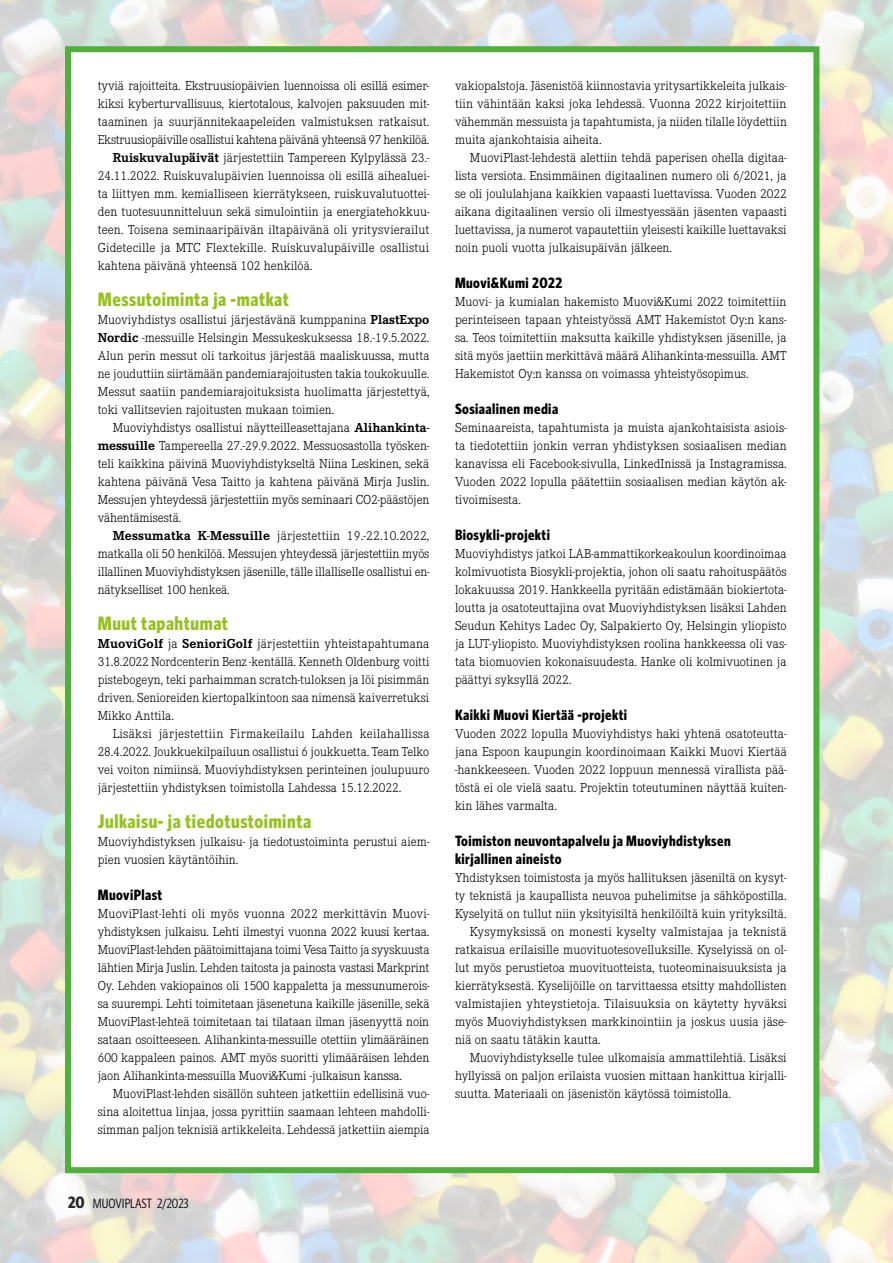
<style>
.page{position:relative;width:893px;height:1263px;background:#fff}
.page>*{position:absolute;margin:0;border:0;box-sizing:border-box;transform-origin:0 0}
.t1{font:700 19.5px "Whitney Condensed";letter-spacing:.03em;color:#95c11f}
.t2{font:700 15px/18px "Whitney Condensed";letter-spacing:.03em;color:#000}
.t3{font:300 13.5px/18px "Corporate E";color:#000;text-align:justify}
.t4{font:300 13.5px "Corporate E";letter-spacing:-.02em;color:#000}
.t5{font:13.5px "Whitney Condensed";color:#000}
.s1{font-weight:700}
.s2{font-weight:700;font-size:16.5px;color:#282827}
</style>
<div class="page">
<img style="left:0;top:0;width:893px;height:1263px">
<div style="left:65px;top:46px;width:754px;height:1127px;background:#fff;border:6px solid #51af3d"></div>
<p class="t3" style="left:98px;top:76px;width:333px">tyviä rajoitteita. Ekstruusiopäivien luennoissa oli esillä esimer-</p>
<p class="t3" style="left:98px;top:94px;width:333px">kiksi kyberturvallisuus, kiertotalous, kalvojen paksuuden mit-</p>
<p class="t3" style="left:98px;top:112px;width:333px">taaminen ja suurjännitekaapeleiden valmistuksen ratkaisut.</p>
<p class="t4" style="left:98px;top:131px;width:333px">Ekstruusiopäiville osallistui kahtena päivänä yhteensä 97 henkilöä.</p>
<p class="t3" style="left:113px;top:148px;width:318px"><span class="s1">Ruiskuvalupäivät</span> järjestettiin Tampereen Kylpylässä 23.-</p>
<p class="t3" style="left:98px;top:166px;width:333px">24.11.2022. Ruiskuvalupäivien luennoissa oli esillä aihealuei-</p>
<p class="t3" style="left:98px;top:184px;width:333px">ta liittyen mm. kemialliseen kierrätykseen, ruiskuvalutuottei-</p>
<p class="t3" style="left:98px;top:202px;width:333px">den tuotesuunnitteluun sekä simulointiin ja energiatehokkuu-</p>
<p class="t3" style="left:98px;top:220px;width:333px">teen. Toisena seminaaripäivän iltapäivänä oli yritysvierailut</p>
<p class="t3" style="left:98px;top:238px;width:333px">Gidetecille ja MTC Flextekille. Ruiskuvalupäiville osallistui</p>
<p class="t3" style="left:98px;top:256px;width:216px">kahtena päivänä yhteensä 102 henkilöä.</p>
<h1 class="t1" style="left:98px;top:288px;width:193px">Messutoiminta ja -matkat</h1>
<p class="t3" style="left:98px;top:310px;width:333px">Muoviyhdistys osallistui järjestävänä kumppanina <span class="s1">PlastExpo Nordic</span> -messuille Helsingin Messukeskuksessa 18.-19.5.2022.<br>Alun perin messut oli tarkoitus järjestää maaliskuussa, mutta ne jouduttiin siirtämään pandemiarajoitusten takia toukokuulle.<br>Messut saatiin pandemiarajoituksista huolimatta järjestettyä, toki vallitsevien rajoitusten mukaan toimien.</p>
<p class="t3" style="left:98px;top:418px;width:333px;text-indent:15px">Muoviyhdistys osallistui näytteilleasettajana <span class="s1">Alihankinta&shy;messuille</span> Tampereella 27.-29.9.2022. Messuosastolla työsken&shy;teli kaikkina päivinä Muoviyhdistykseltä Niina Leskinen, sekä kahtena päivänä Vesa Taitto ja kahtena päivänä Mirja Juslin.<br>Messujen yhteydessä järjestettiin myös seminaari CO2-päästöjen vähentämisestä.</p>
<p class="t3" style="left:98px;top:526px;width:333px;text-indent:15px"><span class="s1">Messumatka K-Messuille</span> järjestettiin 19.-22.10.2022, matkalla oli 50 henkilöä. Messujen yhteydessä järjestettiin myös illallinen Muoviyhdistyksen jäsenille, tälle illalliselle osallistui en&shy;nätykselliset 100 henkeä.</p>
<h1 class="t1" style="left:98px;top:612px;width:132px">Muut tapahtumat</h1>
<p class="t3" style="left:98px;top:634px;width:333px"><span class="s1">MuoviGolf</span> ja <span class="s1">SenioriGolf</span> järjestettiin yhteistapahtumana 31.8.2022 Nordcenterin Benz -kentällä. Kenneth Oldenburg voitti pistebogeyn, teki parhaimman scratch-tuloksen ja löi pisimmän driven. Senioreiden kiertopalkintoon saa nimensä kaiverretuksi Mikko Anttila.</p>
<p class="t3" style="left:98px;top:724px;width:333px;text-indent:15px">Lisäksi järjestettiin Firmakeilailu Lahden keilahallissa 28.4.2022. Joukkuekilpailuun osallistui 6 joukkuetta. Team Telko vei voiton nimiinsä. Muoviyhdistyksen perinteinen joulupuuro järjestettiin yhdistyksen toimistolla Lahdessa 15.12.2022.</p>
<h1 class="t1" style="left:98px;top:810px;width:215px">Julkaisu- ja tiedotustoiminta</h1>
<p class="t3" style="left:98px;top:832px;width:333px">Muoviyhdistyksen julkaisu- ja tiedotustoiminta perustui aiem&shy;pien vuosien käytäntöihin.</p>
<p class="t2" style="left:98px;top:886px;width:66px">MuoviPlast</p>
<p class="t3" style="left:98px;top:904px;width:333px">MuoviPlast-lehti oli myös vuonna 2022 merkittävin Muovi&shy;yhdistyksen julkaisu. Lehti ilmestyi vuonna 2022 kuusi kertaa.<br>MuoviPlast-lehden päätoimittajana toimi Vesa Taitto ja syyskuusta lähtien Mirja Juslin. Lehden taitosta ja painosta vastasi Markprint Oy. Lehden vakiopainos oli 1500 kappaletta ja messunumerois&shy;sa suurempi. Lehti toimitetaan jäsenetuna kaikille jäsenille, sekä MuoviPlast-lehteä toimitetaan tai tilataan ilman jäsenyyttä noin sataan osoitteeseen. Alihankinta-messuille otettiin ylimääräinen 600 kappaleen painos. AMT myös suoritti ylimääräisen lehden jaon Alihankinta-messuilla Muovi&amp;Kumi -julkaisun kanssa.</p>
<p class="t3" style="left:98px;top:1084px;width:333px;text-indent:15px">MuoviPlast-lehden sisällön suhteen jatkettiin edellisinä vuo&shy;sina aloitettua linjaa, jossa pyrittiin saamaan lehteen mahdolli&shy;simman paljon teknisiä artikkeleita. Lehdessä jatkettiin aiempia</p>
<p class="t5" style="left:68px;top:1195px;width:122px"><span class="s2">20</span> MUOVIPLAST 2/2023</p>
<p class="t3" style="left:455px;top:76px;width:333px">vakiopalstoja. Jäsenistöä kiinnostavia yritysartikkeleita julkais&shy;tiin vähintään kaksi joka lehdessä. Vuonna 2022 kirjoitettiin vähemmän messuista ja tapahtumista, ja niiden tilalle löydettiin muita ajankohtaisia aiheita.</p>
<p class="t3" style="left:455px;top:148px;width:333px;text-indent:15px">MuoviPlast-lehdestä alettiin tehdä paperisen ohella digitaa&shy;lista versiota. Ensimmäinen digitaalinen numero oli 6/2021, ja se oli joululahjana kaikkien vapaasti luettavissa. Vuoden 2022 aikana digitaalinen versio oli ilmestyessään jäsenten vapaasti luettavissa, ja numerot vapautettiin yleisesti kaikille luettavaksi noin puoli vuotta julkaisupäivän jälkeen.</p>
<p class="t2" style="left:455px;top:274px;width:109px">Muovi&amp;Kumi 2022</p>
<p class="t3" style="left:455px;top:292px;width:333px">Muovi- ja kumialan hakemisto Muovi&amp;Kumi 2022 toimitettiin perinteiseen tapaan yhteistyössä AMT Hakemistot Oy:n kans&shy;sa. Teos toimitettiin maksutta kaikille yhdistyksen jäsenille, ja sitä myös jaettiin merkittävä määrä Alihankinta-messuilla. AMT Hakemistot Oy:n kanssa on voimassa yhteistyösopimus.</p>
<p class="t2" style="left:455px;top:400px;width:105px">Sosiaalinen media</p>
<p class="t3" style="left:455px;top:418px;width:333px">Seminaareista, tapahtumista ja muista ajankohtaisista asiois&shy;ta tiedotettiin jonkin verran yhdistyksen sosiaalisen median kanavissa eli Facebook-sivulla, LinkedInissä ja Instagramissa.<br>Vuoden 2022 lopulla päätettiin sosiaalisen median käytön ak&shy;tivoimisesta.</p>
<p class="t2" style="left:455px;top:526px;width:96px">Biosykli-projekti</p>
<p class="t3" style="left:455px;top:544px;width:333px">Muoviyhdistys jatkoi LAB-ammattikorkeakoulun koordinoimaa kolmivuotista Biosykli-projektia, johon oli saatu rahoituspäätös lokakuussa 2019. Hankkeella pyritään edistämään biokiertota&shy;loutta ja osatoteuttajina ovat Muoviyhdistyksen lisäksi Lahden Seudun Kehitys Ladec Oy, Salpakierto Oy, Helsingin yliopisto ja LUT-yliopisto. Muoviyhdistyksen roolina hankkeessa oli vas&shy;tata biomuovien kokonaisuudesta. Hanke oli kolmivuotinen ja päättyi syksyllä 2022.</p>
<p class="t2" style="left:455px;top:706px;width:174px">Kaikki Muovi Kiertää -projekti</p>
<p class="t3" style="left:455px;top:724px;width:333px">Vuoden 2022 lopulla Muoviyhdistys haki yhtenä osatoteutta&shy;jana Espoon kaupungin koordinoimaan Kaikki Muovi Kiertää -hankkeeseen. Vuoden 2022 loppuun mennessä virallista pää&shy;töstä ei ole vielä saatu. Projektin toteutuminen näyttää kuiten&shy;kin lähes varmalta.</p>
<p class="t2" style="left:455px;top:832px;width:277px">Toimiston neuvontapalvelu ja Muoviyhdistyksen kirjallinen aineisto</p>
<p class="t3" style="left:455px;top:868px;width:333px">Yhdistyksen toimistosta ja myös hallituksen jäseniltä on kysyt-</p>
<p class="t3" style="left:455px;top:886px;width:333px">ty teknistä ja kaupallista neuvoa puhelimitse ja sähköpostilla.</p>
<p class="t3" style="left:455px;top:904px;width:333px">Kyselyitä on tullut niin yksityisiltä henkilöiltä kuin yrityksiltä.</p>
<p class="t3" style="left:470px;top:922px;width:318px">Kysymyksissä on monesti kyselty valmistajaa ja teknistä</p>
<p class="t3" style="left:455px;top:940px;width:333px">ratkaisua erilaisille muovituotesovelluksille. Kyselyissä on ol-</p>
<p class="t3" style="left:455px;top:958px;width:333px">lut myös perustietoa muovituotteista, tuoteominaisuuksista ja</p>
<p class="t3" style="left:455px;top:976px;width:333px">kierrätyksestä. Kyselijöille on tarvittaessa etsitty mahdollisten</p>
<p class="t3" style="left:455px;top:994px;width:333px">valmistajien yhteystietoja. Tilaisuuksia on käytetty hyväksi</p>
<p class="t3" style="left:455px;top:1012px;width:333px">myös Muoviyhdistyksen markkinointiin ja joskus uusia jäse-</p>
<p class="t3" style="left:455px;top:1030px;width:147px">niä on saatu tätäkin kautta.</p>
<p class="t3" style="left:470px;top:1048px;width:318px">Muoviyhdistykselle tulee ulkomaisia ammattilehtiä. Lisäksi</p>
<p class="t3" style="left:455px;top:1066px;width:333px">hyllyissä on paljon erilaista vuosien mittaan hankittua kirjalli-</p>
<p class="t3" style="left:455px;top:1084px;width:278px">suutta. Materiaali on jäsenistön käytössä toimistolla.</p>
</div>
